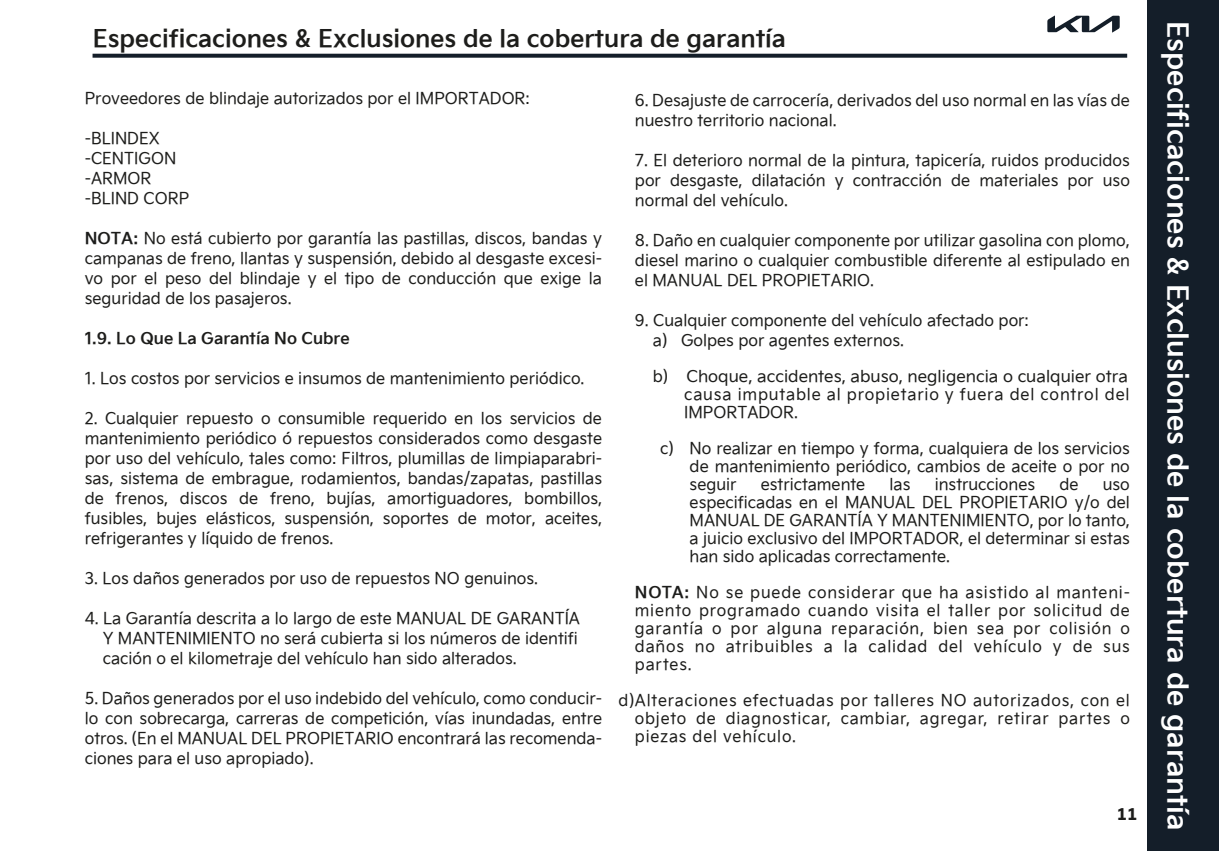
<style>
.page{position:relative;width:1219px;height:851px;background:#fff}
.page>*{position:absolute;margin:0;border:0;box-sizing:border-box;transform-origin:0 0}
.t1{font:700 28px "Kia Signature";color:#fff}
.t2{font:700 24px "Kia Signature";color:#1d1d1b}
.t3{font:16.2px/20px "Kia Signature";color:#1d1d1b;text-align:justify}
.t4{font:16.2px/18px "Kia Signature";letter-spacing:.05em;color:#1d1d1b}
.t5{font:700 16.2px "Kia Signature";color:#1d1d1b}
.t6{font:700 16px "Neo Sans Pro";color:#1d1d1b}
.s1{font-weight:700}
</style>
<div class="page">
<div style="left:1148px;top:0;width:71px;height:850px;background:#141e29"></div>
<svg style="left:1047px;top:16px;width:73px;height:17px"></svg>
<svg style="left:93px;top:54px;width:1034px;height:4px;background:#252e38"></svg>
<h2 class="t2" style="left:93px;top:21px;width:694px">Especificaciones &amp; Exclusiones de la cobertura de garantía</h2>
<p class="t3" style="left:85px;top:87px;width:447px">Proveedores de blindaje autorizados por el IMPORTADOR:</p>
<p class="t3" style="left:85px;top:127px;width:106px;text-align:left">-BLINDEX -CENTIGON -ARMOR -BLIND CORP</p>
<p class="t3" style="left:85px;top:227px;width:519px"><span class="s1">NOTA:</span> No está cubierto por garantía las pastillas, discos, bandas y campanas de freno, llantas y suspensión, debido al desgaste excesi&shy;vo por el peso del blindaje y el tipo de conducción que exige la seguridad de los pasajeros.</p>
<p class="t5" style="left:85px;top:326px;width:266px">1.9. Lo Que La Garantía No Cubre</p>
<p class="t3" style="left:85px;top:367px;width:501px">1. Los costos por servicios e insumos de mantenimiento periódico.</p>
<p class="t3" style="left:85px;top:407px;width:519px">2. Cualquier repuesto o consumible requerido en los servicios de mantenimiento periódico ó repuestos considerados como desgaste por uso del vehículo, tales como: Filtros, plumillas de limpiaparabri&shy;sas, sistema de embrague, rodamientos, bandas/zapatas, pastillas de frenos, discos de freno, bujías, amortiguadores, bombillos, fusibles, bujes elásticos, suspensión, soportes de motor, aceites, refrigerantes y líquido de frenos.</p>
<p class="t3" style="left:85px;top:567px;width:455px">3. Los daños generados por uso de repuestos NO genuinos.</p>
<p class="t3" style="left:103px;top:607px;width:479px;text-align:left;text-indent:-18px">4. La Garantía descrita a lo largo de este MANUAL DE GARANTÍA<br>Y MANTENIMIENTO no será cubierta si los números de identifi cación o el kilometraje del vehículo han sido alterados.</p>
<p class="t3" style="left:85px;top:687px;width:519px">5. Daños generados por el uso indebido del vehículo, como conducir&shy;lo con sobrecarga, carreras de competición, vías inundadas, entre otros. (En el MANUAL DEL PROPIETARIO encontrará las recomenda&shy;ciones para el uso apropiado).</p>
<p class="t3" style="left:635px;top:89px;width:496px">6. Desajuste de carrocería, derivados del uso normal en las vías de nuestro territorio nacional.</p>
<p class="t3" style="left:635px;top:149px;width:496px">7. El deterioro normal de la pintura, tapicería, ruidos producidos por desgaste, dilatación y contracción de materiales por uso normal del vehículo.</p>
<p class="t3" style="left:635px;top:229px;width:496px">8. Daño en cualquier componente por utilizar gasolina con plomo, diesel marino o cualquier combustible diferente al estipulado en el MANUAL DEL PROPIETARIO.</p>
<p class="t3" style="left:653px;top:309px;width:378px;text-indent:-18px">9. Cualquier componente del vehículo afectado por: a) Golpes por agentes externos.</p>
<p class="t3" style="left:684px;top:366px;width:447px;line-height:18px;text-indent:-31px">b) Choque, accidentes, abuso, negligencia o cualquier otra causa imputable al propietario y fuera del control del IMPORTADOR.</p>
<p class="t3" style="left:690px;top:438px;width:442px;line-height:18px;text-indent:-29px">c) No realizar en tiempo y forma, cualquiera de los servicios de mantenimiento periódico, cambios de aceite o por no seguir</p>
<p class="t3" style="left:761px;top:473px;width:106px">estrictamente</p>
<p class="t3" style="left:890px;top:473px;width:22px">las</p>
<p class="t3" style="left:935px;top:473px;width:102px">instrucciones</p>
<p class="t3" style="left:1059px;top:473px;width:21px">de</p>
<p class="t3" style="left:690px;top:474px;width:442px;line-height:18px;text-indent:413px">uso especificadas en el MANUAL DEL PROPIETARIO y/o del MANUAL DE GARANTÍA Y MANTENIMIENTO, por lo tanto, a juicio exclusivo del IMPORTADOR, el determinar si estas han sido aplicadas correctamente.</p>
<p class="t3" style="left:635px;top:582px;width:496px;line-height:18px"><span class="s1">NOTA:</span> No se puede considerar que ha asistido al manteni&shy;miento programado cuando visita el taller por solicitud de garantía o por alguna reparación, bien sea por colisión o daños no atribuibles a la calidad del vehículo y de sus partes.</p>
<p class="t4" style="left:635px;top:708px;width:496px">objeto de diagnosticar, cambiar, agregar, retirar partes o piezas del vehículo.</p>
<p class="t4" style="left:618px;top:690px;width:513px">d)Alteraciones efectuadas por talleres NO autorizados, con el</p>
<p class="t6" style="left:1117px;top:803px;width:22px">11</p>
<h1 class="t1" style="left:1199px;top:21px;width:810px;rotate:90deg">Especificaciones &amp; Exclusiones de la cobertura de garantía</h1>
</div>
